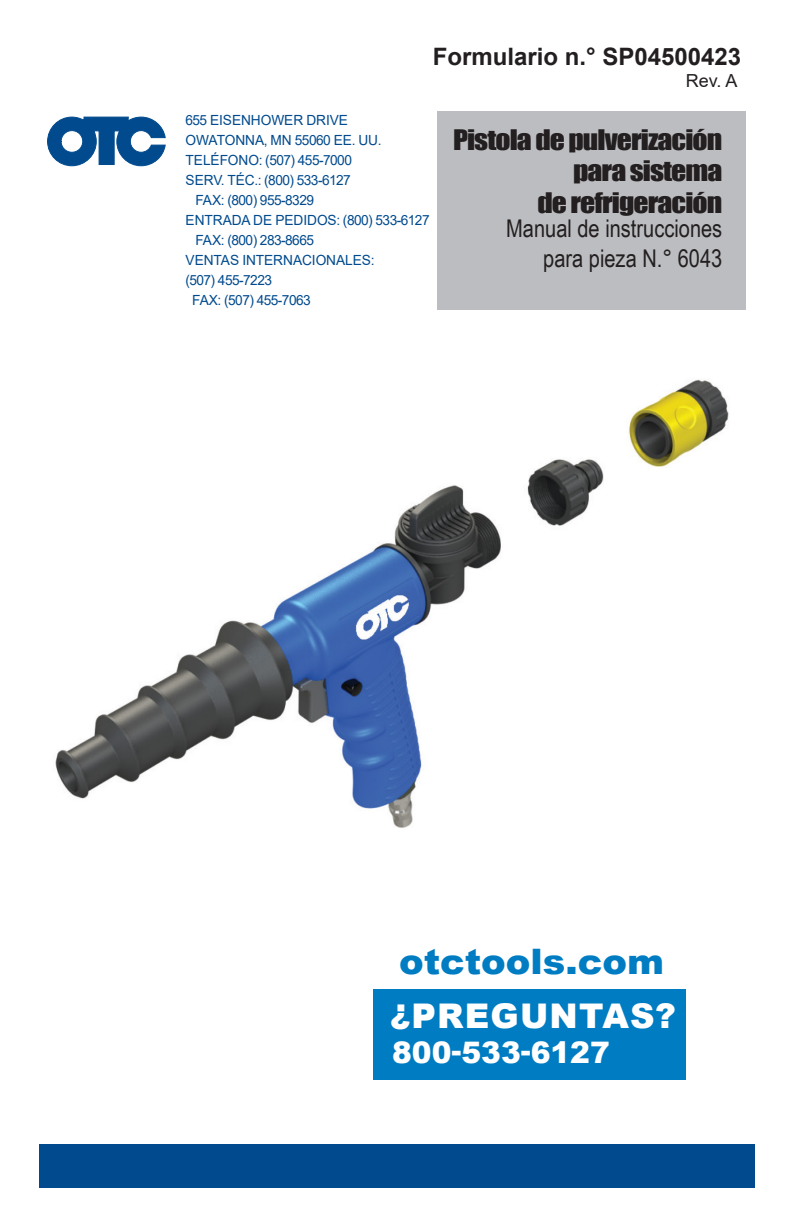
<style>
.page{position:relative;width:792px;height:1224px;background:#fff}
.page>*{position:absolute;margin:0;border:0;box-sizing:border-box;transform-origin:0 0}
.t1{font:900 35.2px "Arial";color:#007cc2;scale:1.05 1}
.t2{font:900 34px "Arial";letter-spacing:.035em;color:#fff}
.t3{font:900 29.6px "Arial";color:#fff}
.t4{font:26px/31.2px "Impact";letter-spacing:-.03em;color:#231f20;text-align:right;scale:1.14 1}
.t5{font:24.4px "Arial Narrow";color:#231f20}
.t6{font:700 24px "Arial";color:#231f20}
.t7{font:18px "Arial";color:#231f20}
.t8{font:14px "Arial";letter-spacing:-.005em;color:#004a8d}
.t9{font:14px "Arial";letter-spacing:-.04em;color:#004a8d}
.t10{font:14px "Arial";letter-spacing:-.025em;color:#004a8d}
</style>
<div class="page">
<img style="left:55px;top:379px;width:674px;height:449px">
<div style="left:39px;top:1145px;width:715px;height:43px;background:#004a8d"></div>
<div style="left:437px;top:111px;width:309px;height:199px;background:#bcbdc0"></div>
<div style="left:373px;top:989px;width:313px;height:90px;background:#007cc2"></div>
<svg style="left:47px;top:117px;width:119px;height:49px"></svg>
<p class="t6" style="left:433px;top:40px;width:310px">Formulario n.° SP04500423</p>
<p class="t7" style="left:686px;top:69px;width:53px">Rev. A</p>
<p class="t8" style="left:185px;top:110px;width:164px">655 EISENHOWER DRIVE</p>
<p class="t8" style="left:186px;top:130px;width:198px">OWATONNA, MN 55060 EE. UU.</p>
<p class="t10" style="left:186px;top:150px;width:168px">TELÉFONO: (507) 455-7000</p>
<p class="t9" style="left:186px;top:170px;width:167px">SERV. TÉC.: (800) 533-6127</p>
<p class="t9" style="left:195px;top:190px;width:120px">FAX: (800) 955-8329</p>
<p class="t8" style="left:186px;top:210px;width:246px">ENTRADA DE PEDIDOS: (800) 533-6127</p>
<p class="t9" style="left:195px;top:230px;width:120px">FAX: (800) 283-8665</p>
<p class="t8" style="left:186px;top:250px;width:190px">VENTAS INTERNACIONALES:</p>
<p class="t9" style="left:185px;top:270px;width:88px">(507) 455-7223</p>
<p class="t9" style="left:192px;top:290px;width:120px">FAX: (507) 455-7063</p>
<p class="t4" style="left:453px;top:124px;width:238px">Pistola de pulverización para sistema<br>de refrigeración</p>
<p class="t5" style="left:506px;top:210px;width:218px">Manual de instrucciones</p>
<p class="t5" style="left:543px;top:241px;width:181px">para pieza N.° 6043</p>
<p class="t1" style="left:399px;top:936px;width:254px">otctools.com</p>
<p class="t2" style="left:390px;top:991px;width:288px">¿PREGUNTAS?</p>
<p class="t3" style="left:392px;top:1031px;width:219px">800-533-6127</p>
</div>
